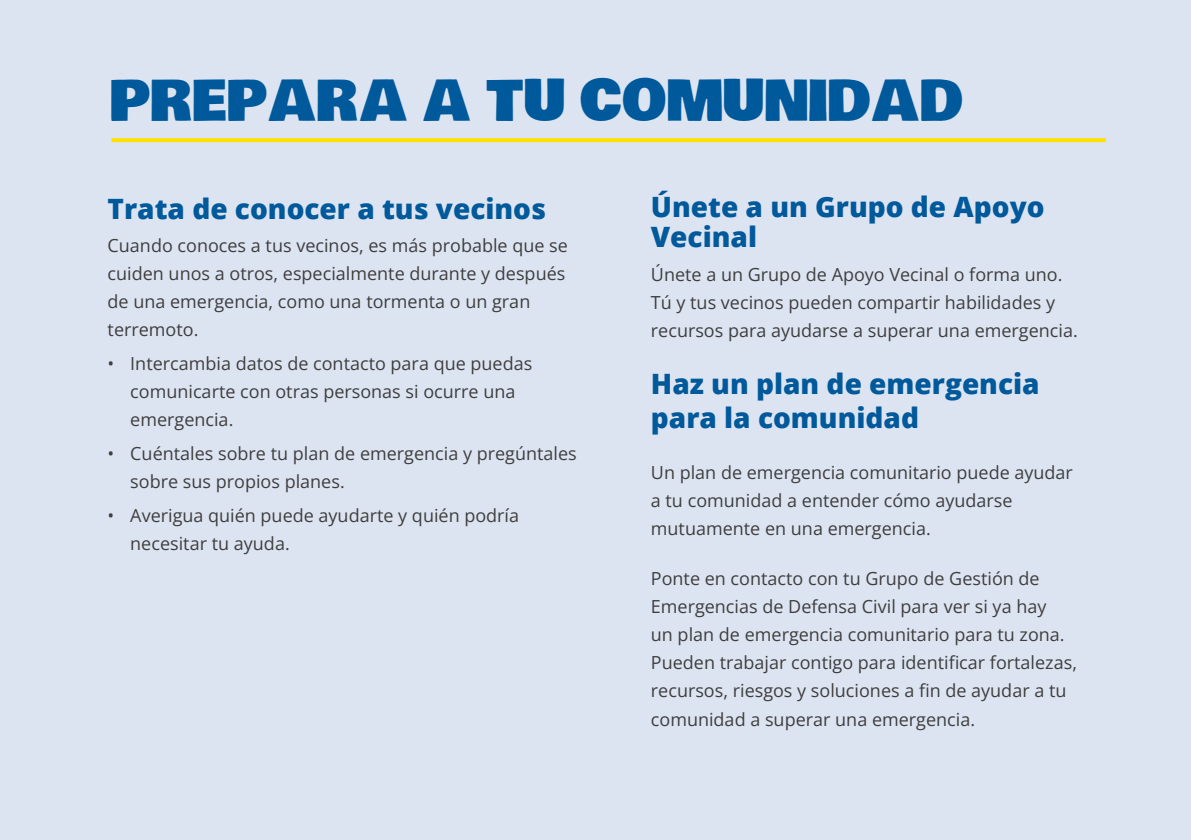
<style>
.page{position:relative;width:1191px;height:840px;background:#fff}
.page>*{position:absolute;margin:0;border:0;box-sizing:border-box;transform-origin:0 0}
.White_headings{font:48px "Bowlby One NZ Regular";color:#00599b}
.Body{font:800 28px/30px "Open Sans";color:#00599b}
.Body-2{font:18px/28px "Open Sans";color:#3e3e3f}
.Bullets{font:18px/28px "Open Sans";color:#3e3e3f}
</style>
<div class="page">
<div style="left:0;top:0;width:1191px;height:839px;background:#dde4f1"></div>
<svg style="left:111px;top:138px;width:995px;height:4px;background:#fde20a"></svg>
<p class="White_headings" style="left:111px;top:60px;width:854px">PREPARA A TU COMUNIDAD</p>
<h4 class="Body" style="left:108px;top:192px;width:440px">Trata de conocer a tus vecinos</h4>
<p class="Body-2" style="left:108px;top:231px;width:462px">Cuando conoces a tus vecinos, es más probable que se cuiden unos a otros, especialmente durante y después de una emergencia, como una tormenta o un gran terremoto.</p>
<p class="Bullets" style="left:130px;top:349px;width:403px;text-indent:-23px">• Intercambia datos de contacto para que puedas comunicarte con otras personas si ocurre una emergencia.</p>
<p class="Bullets" style="left:130px;top:438px;width:448px;text-indent:-23px">• Cuéntales sobre tu plan de emergencia y pregúntales sobre sus propios planes.</p>
<p class="Bullets" style="left:130px;top:500px;width:390px;text-indent:-23px">• Averigua quién puede ayudarte y quién podría necesitar tu ayuda.</p>
<h4 class="Body" style="left:651px;top:190px;width:395px">Únete a un Grupo de Apoyo<br>Vecinal</h4>
<p class="Body-2" style="left:651px;top:260px;width:428px">Únete a un Grupo de Apoyo Vecinal o forma uno.<br>Tú y tus vecinos pueden compartir habilidades y recursos para ayudarse a superar una emergencia.</p>
<p class="Body" style="left:651px;top:365px;width:390px;line-height:34px">Haz un plan de emergencia para la comunidad</p>
<p class="Body-2" style="left:651px;top:457px;width:423px">Un plan de emergencia comunitario puede ayudar a tu comunidad a entender cómo ayudarse mutuamente en una emergencia.</p>
<p class="Body-2" style="left:651px;top:564px;width:427px">Ponte en contacto con tu Grupo de Gestión de Emergencias de Defensa Civil para ver si ya hay<br>un plan de emergencia comunitario para tu zona.<br>Pueden trabajar contigo para identificar fortalezas, recursos, riesgos y soluciones a fin de ayudar a tu comunidad a superar una emergencia.</p>
</div>
